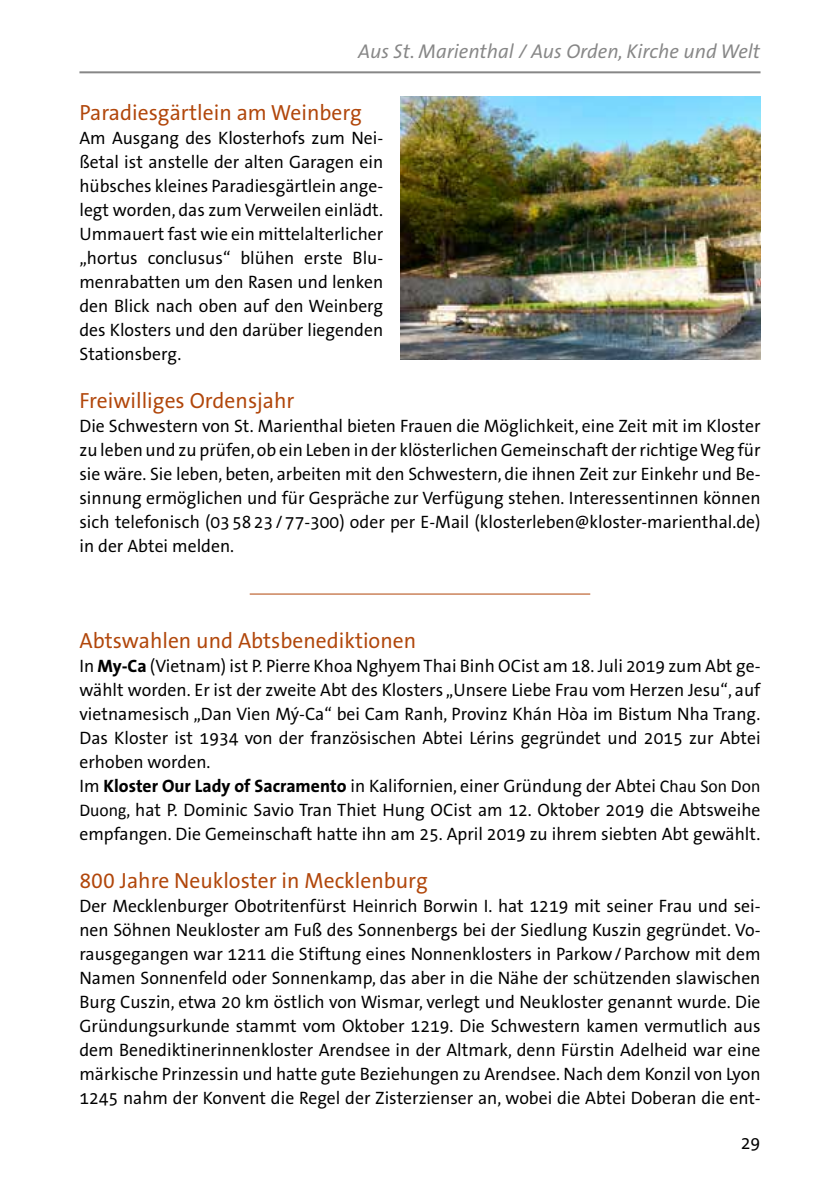
<style>
.page{position:relative;width:840px;height:1191px;background:#fff}
.page>*{position:absolute;margin:0;border:0;box-sizing:border-box;transform-origin:0 0}
.t1{font:22px "The Sans Office LF";color:#b1460a}
.t2{font:italic 20px "The Sans Office";color:#878787}
.t3{font:18px/24px "The Sans Office";color:#000;text-align:justify}
.s1{font-weight:700}
.s2{font-family:"Calibri"}
</style>
<div class="page">
<hr style="left:79px;top:71px;width:681px;height:2px;background:#878787">
<hr style="left:249px;top:593px;width:341px;height:1px;background:#b1460a">
<img style="left:400px;top:96px;width:360px;height:263px">
<p class="t2" style="left:358px;top:39px;width:403px">Aus St. Marienthal / Aus Orden, Kirche und Welt</p>
<p class="t1" style="left:79px;top:98px;width:284px">Paradiesgärtlein am Weinberg</p>
<p class="t3" style="left:79px;top:125px;width:305px">Am Ausgang des Klosterhofs zum Nei&shy;ßetal ist anstelle der alten Garagen ein hübsches kleines Paradiesgärtlein ange&shy;legt worden, das zum Verweilen einlädt.<br>Ummauert fast wie ein mittelalterlicher „hortus conclusus“ blühen erste Blu&shy;menrabatten um den Rasen und lenken den Blick nach oben auf den Weinberg des Klosters und den darüber liegenden Stationsberg.</p>
<p class="t1" style="left:79px;top:386px;width:216px">Freiwilliges Ordensjahr</p>
<p class="t3" style="left:79px;top:413px;width:682px">Die Schwestern von St. Marienthal bieten Frauen die Möglichkeit, eine Zeit mit im Kloster zu leben und zu prüfen, ob ein Leben in der klösterlichen Gemeinschaft der richtige Weg für sie wäre. Sie leben, beten, arbeiten mit den Schwestern, die ihnen Zeit zur Einkehr und Be&shy;sinnung ermöglichen und für Gespräche zur Verfügung stehen. Interessentinnen können sich telefonisch (035823/77-300) oder per E-Mail (klosterleben@kloster-marienthal.de) in der Abtei melden.</p>
<p class="t1" style="left:79px;top:626px;width:338px">Abtswahlen und Abtsbenediktionen</p>
<p class="t3" style="left:79px;top:653px;width:682px;text-align:left">In <span class="s1">My-Ca</span> (Vietnam) ist P. Pierre Khoa Nghyem Thai Binh OCist am 18. Juli 2019 zum Abt ge&shy;wählt worden. Er ist der zweite Abt des Klosters „Unsere Liebe Frau vom Herzen Jesu“, auf vietnamesisch „Dan Vien Mý-Ca“ bei Cam Ranh, Provinz Khán Hòa im Bistum Nha Trang.<br>Das Kloster ist 1934 von der französischen Abtei Lérins gegründet und 2015 zur Abtei erhoben worden.<br>Im <span class="s1">Kloster Our Lady of Sacramento</span> in Kalifornien, einer Gründung der Abtei <span class="s2">Chau Son Don Duong</span>, hat P. Dominic Savio Tran Thiet Hung OCist am 12. Oktober 2019 die Abtsweihe empfangen. Die Gemeinschaft hatte ihn am 25. April 2019 zu ihrem siebten Abt gewählt.</p>
<p class="t1" style="left:79px;top:866px;width:349px">800 Jahre Neukloster in Mecklenburg</p>
<p class="t3" style="left:79px;top:893px;width:682px">Der Mecklenburger Obotritenfürst Heinrich Borwin I. hat 1219 mit seiner Frau und sei&shy;nen Söhnen Neukloster am Fuß des Sonnenbergs bei der Siedlung Kuszin gegründet. Vo&shy;rausgegangen war 1211 die Stiftung eines Nonnenklosters in Parkow/Parchow mit dem Namen Sonnenfeld oder Sonnenkamp, das aber in die Nähe der schützenden slawischen Burg Cuszin, etwa 20 km östlich von Wismar, verlegt und Neukloster genannt wurde. Die Gründungsurkunde stammt vom Oktober 1219. Die Schwestern kamen vermutlich aus dem Benediktinerinnenkloster Arendsee in der Altmark, denn Fürstin Adelheid war eine märkische Prinzessin und hatte gute Beziehungen zu Arendsee. Nach dem Konzil von Lyon 1245 nahm der Konvent die Regel der Zisterzienser an, wobei die Abtei Doberan die ent-</p>
<p class="t3" style="left:740px;top:1130px;width:21px">29</p>
</div>
